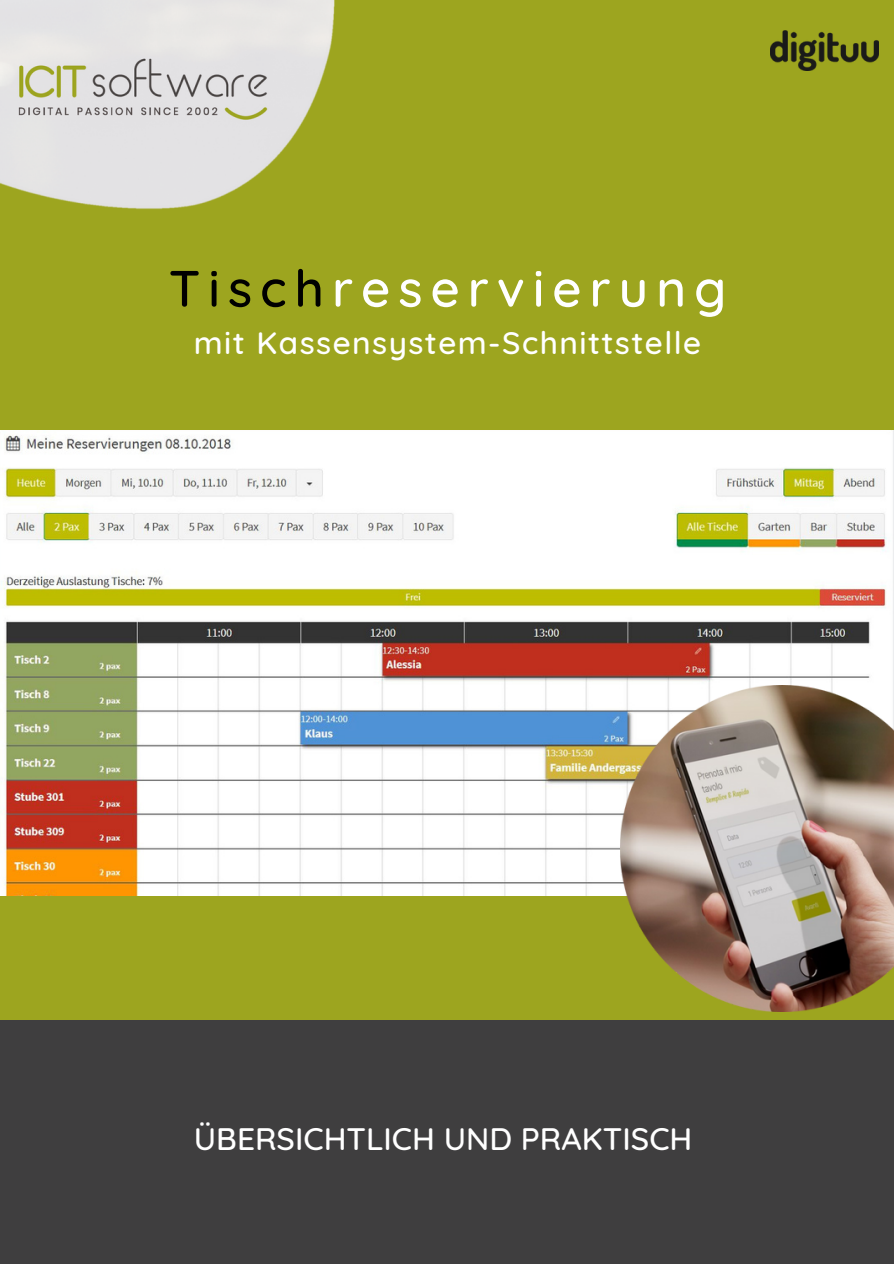
<style>
.page{position:relative;width:894px;height:1264px;background:#fff}
.page>*{position:absolute;margin:0;border:0;box-sizing:border-box;transform-origin:0 0}
.t1{font:500 51px "Quicksand";letter-spacing:.155em;color:#fff}
.t2{font:500 31.65px "Quicksand";color:#fff}
.t3{font:500 31.5px "Quicksand";letter-spacing:.045em;color:#fff}
.s1{color:#000}
</style>
<div class="page">
<div style="left:0;top:0;width:893px;height:1263px;background:#9da51f"></div>
<img style="left:0;top:430px;width:893px;height:465px">
<div style="left:0;top:1020px;width:893px;height:243px;background:#3f3e3f"></div>
<img style="left:620px;top:685px;width:273px;height:326px">
<img style="left:0;top:0;width:335px;height:209px">
<img style="left:770px;top:30px;width:108px;height:41px">
<p class="t1" style="left:169px;top:256px;width:559px"><span class="s1">Tisch</span>reservierung</p>
<p class="t3" style="left:194px;top:322px;width:509px">mit Kassensystem-Schnittstelle</p>
<p class="t2" style="left:194px;top:1118px;width:500px">ÜBERSICHTLICH UND PRAKTISCH</p>
</div>
